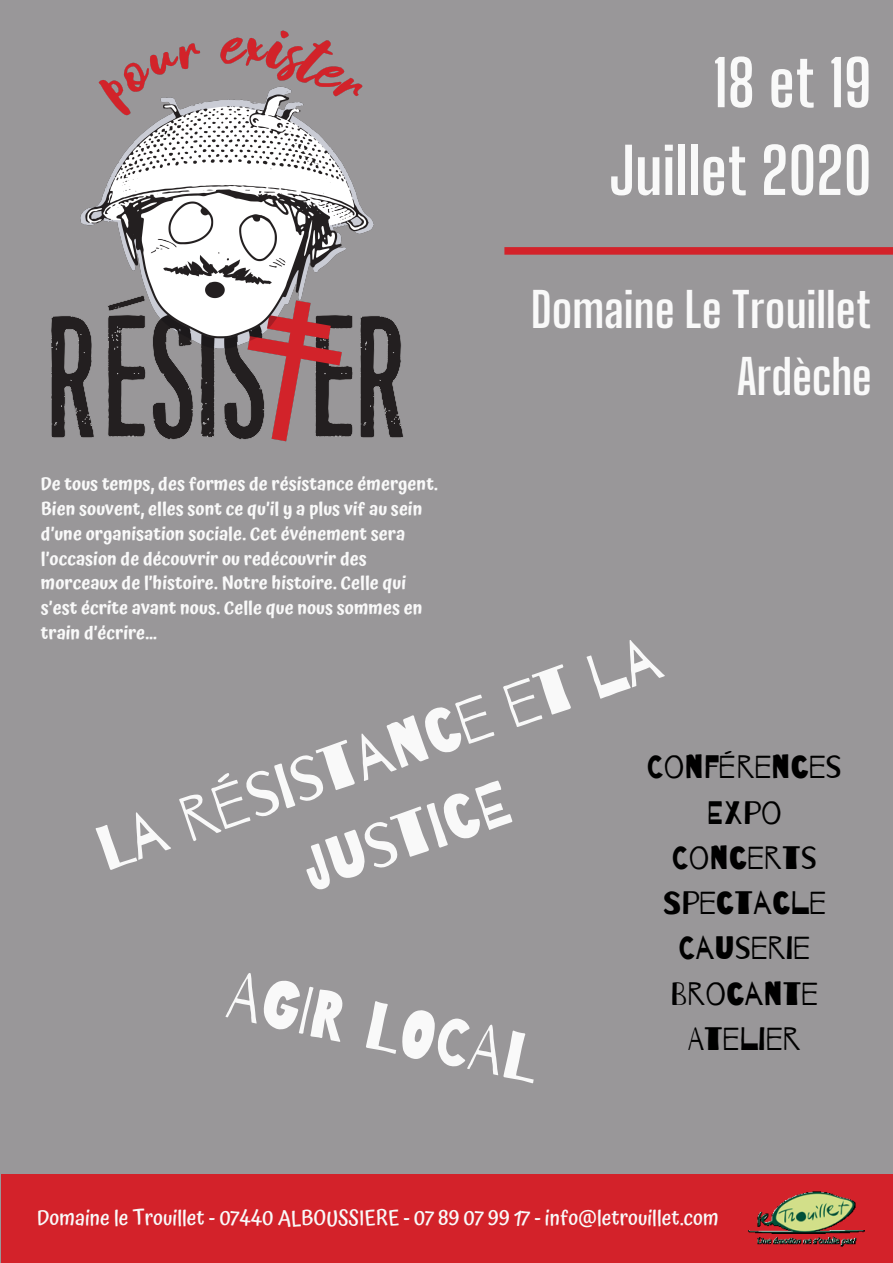
<style>
.page{position:relative;width:893px;height:1263px;background:#999799}
.page>*{position:absolute;margin:0;border:0;box-sizing:border-box;transform-origin:0 0}
.t1{font:66.82px "Barrio";color:#f9f9f9}
.t2{font:700 62.85px/87.7px "Big Shoulders Display";color:#f9f9f9;text-align:right}
.t3{font:62.62px/87.3px "Barrio";color:#f9f9f9;text-align:center}
.t4{font:700 47.85px/66.9px "Big Shoulders Display";color:#f9f9f9;text-align:right}
.t5{font:32.33px/45.2px "Barrio";color:#000;text-align:center}
.t6{font:500 21px "Atma";color:#f9f9f9}
.t7{font:600 18px/24.8px "Atma";color:#f9f9f9}
</style>
<div class="page">
<div style="left:2px;top:1174px;width:891px;height:89px;background:#d3222a"></div>
<svg style="left:504px;top:247px;width:389px;height:8px;background:#cf282f"></svg>
<img style="left:748px;top:1191px;width:117px;height:56px">
<img style="left:51px;top:30px;width:353px;height:412px">
<h2 class="t2" style="left:609px;top:39px;width:264px">18 et 19<br>Juillet 2020</h2>
<h3 class="t4" style="left:531px;top:276px;width:342px">Domaine Le Trouillet<br>Ardèche</h3>
<p class="t7" style="left:41px;top:472px;width:399px">De tous temps, des formes de résistance émergent.<br>Bien souvent, elles sont ce qu’il y a plus vif au sein d’une organisation sociale. Cet événement sera l’occasion de découvrir ou redécouvrir des morceaux de l’histoire. Notre histoire. Celle qui s’est écrite avant nous. Celle que nous sommes en train d’écrire…</p>
<h3 class="t3" style="left:85px;top:810px;width:594px;rotate:-19deg">LA RÉSISTANCE ET LA<br>JUSTICE</h3>
<h3 class="t5" style="left:647px;top:745px;width:197px">CONFÉRENCES<br>EXPO<br>CONCERTS<br>SPECTACLE<br>CAUSERIE<br>BROCANTE<br>ATELIER</h3>
<h1 class="t1" style="left:236px;top:959px;width:317px;rotate:12deg">AGIR LOCAL</h1>
<p class="t6" style="left:37px;top:1205px;width:683px">Domaine le Trouillet - 07440 ALBOUSSIERE - 07 89 07 99 17 - info@letrouillet.com</p>
</div>
